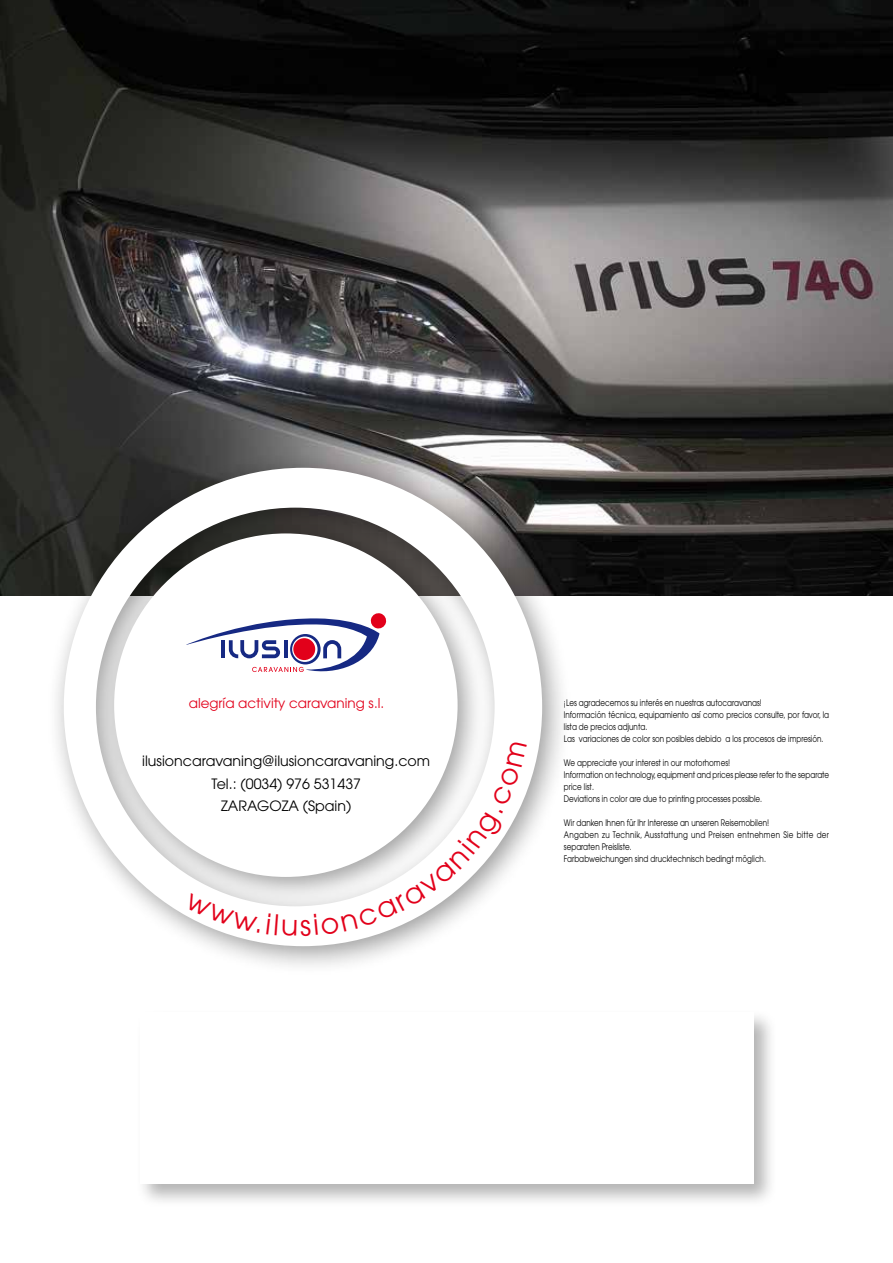
<style>
.page{position:relative;width:893px;height:1263px;background:#fff}
.page>*{position:absolute;margin:0;border:0;box-sizing:border-box;transform-origin:0 0}
.t1{font:14.25px/22.6px "Avant Garde";color:#000;text-align:center}
.t2{font:13.5px "Avant Garde";color:#e2001a}
.t3{font:9px/12px "Avant Garde";color:#000;scale:.8 1}
</style>
<div class="page">
<img style="left:0;top:0;width:893px;height:595px">
<div style="left:46px;top:450px;width:526px;height:526px;background:#000;opacity:.4"></div>
<svg style="left:64px;top:468px;width:478px;height:478px"></svg>
<div style="left:114px;top:533px;width:344px;height:344px;background:#fff;border-radius:50%"></div>
<svg style="left:186px;top:613px;width:201px;height:59px"></svg>
<div style="left:293px;top:638px;width:22px;height:22px;background:#e2001a;border-radius:50%"></div>
<div style="left:136px;top:1008px;width:642px;height:200px;background:#000;opacity:.3"></div>
<div style="left:140px;top:1012px;width:613px;height:171px;background:#fff"></div>
<svg style="left:184px;top:893px;width:76px;height:40px"></svg>
<svg style="left:266px;top:741px;width:261px;height:195px"></svg>
<h2 class="t2" style="left:189px;top:695px;width:197px">alegría activity caravaning s.l.</h2>
<h1 class="t1" style="left:142px;top:749px;width:289px">ilusioncaravaning@ilusioncaravaning.com<br>Tel.: (0034) 976 531437<br>ZARAGOZA (Spain)</h1>
<p class="t3" style="left:564px;top:697px;width:333px">¡Les agradecemos su interés en nuestras autocaravanas!<br>Información técnica, equipamiento así como precios consulte, por favor, la lista de precios adjunta.<br>Las variaciones de color son posibles debido a los procesos de impresión.</p>
<p class="t3" style="left:564px;top:757px;width:333px">We appreciate your interest in our motorhomes!<br>Information on technology, equipment and prices please refer to the separate price list.<br>Deviations in color are due to printing processes possible.</p>
<p class="t3" style="left:564px;top:817px;width:333px">Wir danken Ihnen für Ihr Interesse an unseren Reisemobilen!<br>Angaben zu Technik, Ausstattung und Preisen entnehmen Sie bitte der separaten Preisliste.<br>Farbabweichungen sind drucktechnisch bedingt möglich.</p>
</div>
